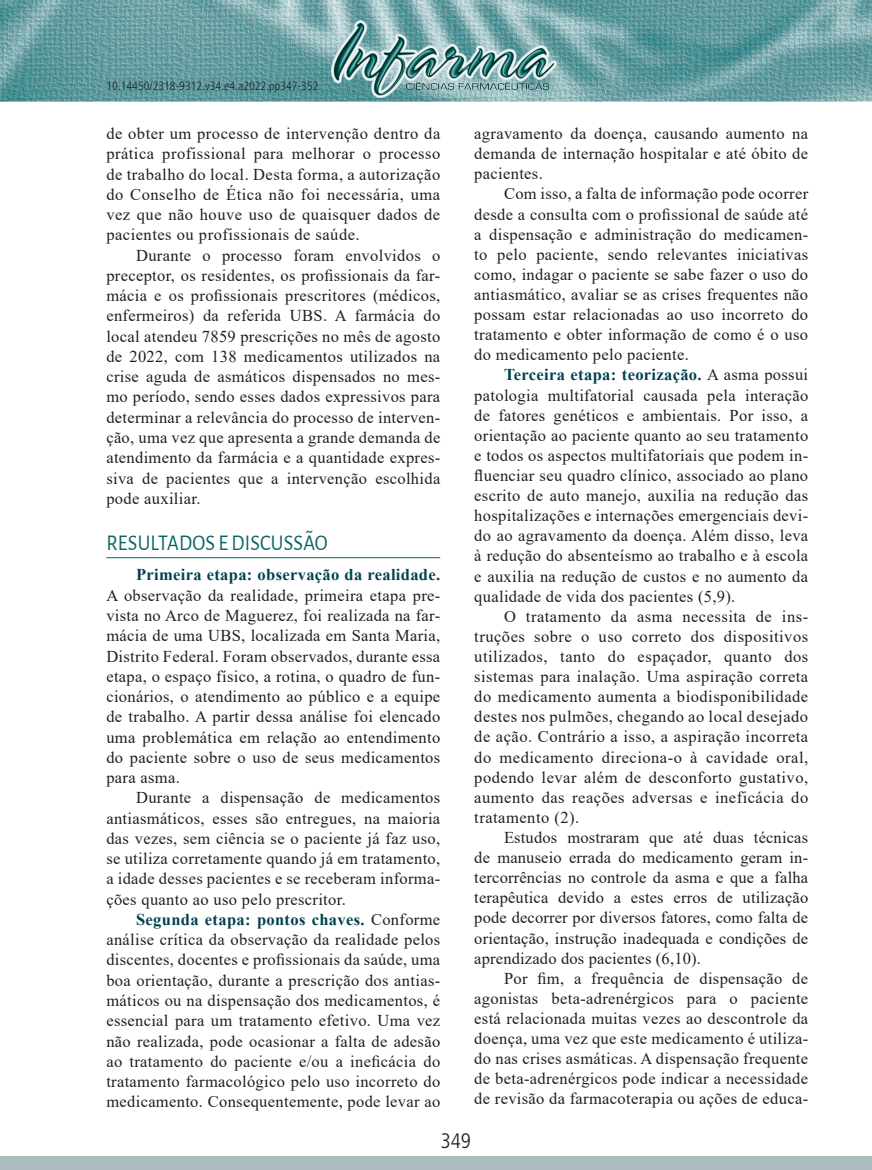
<style>
.page{position:relative;width:872px;height:1170px;background:#fff}
.page>*{position:absolute;margin:0;border:0;box-sizing:border-box;transform-origin:0 0}
.Resumo_titulos{font:22.5px "Alegreya Sans";letter-spacing:.01em;color:#0b6462;scale:.9 1}
.t1{font:300 condensed 21px "Frutiger LT Std";color:#231f20}
.Textos_basicos{font:16.5px/20.1px "Times New Roman";letter-spacing:.02em;color:#231f20;text-align:justify}
.Textos_basicos_espac{font:16.5px/20.2px "Times New Roman";letter-spacing:.02em;color:#231f20;text-align:justify}
.RRRTRRRR{font:300 condensed 12px "Frutiger LT Std";color:#231f20}
.s1{font-weight:700;color:#01414f}
</style>
<div class="page">
<img style="left:0;top:0;width:872px;height:101px">
<div style="left:0;top:1155px;width:872px;height:14px;background:#adbdbf"></div>
<img style="left:332px;top:20px;width:224px;height:77px">
<hr style="left:106px;top:557px;width:334px;height:1px;background:#0b6462">
<p class="RRRTRRRR" style="left:106px;top:79px;width:214px">10.14450/2318-9312.v34.e4.a2022.pp347-352</p>
<p class="Textos_basicos" style="left:106px;top:123px;width:335px">de obter um processo de intervenção dentro da prática profissional para melhorar o processo de trabalho do local. Desta forma, a autorização do Conselho de Ética não foi necessária, uma vez que não houve uso de quaisquer dados de pacientes ou profissionais de saúde.</p>
<p class="Textos_basicos" style="left:106px;top:244px;width:335px;text-indent:30px">Durante o processo foram envolvidos o preceptor, os residentes, os profissionais da far&shy;mácia e os profissionais prescritores (médicos, enfermeiros) da referida UBS. A farmácia do local atendeu 7859 prescrições no mês de agosto de 2022, com 138 medicamentos utilizados na crise aguda de asmáticos dispensados no mes&shy;mo período, sendo esses dados expressivos para determinar a relevância do processo de interven&shy;ção, uma vez que apresenta a grande demanda de atendimento da farmácia e a quantidade expres&shy;siva de pacientes que a intervenção escolhida pode auxiliar.</p>
<p class="Resumo_titulos" style="left:107px;top:526px;width:247px">RESULTADOS E DISCUSSÃO</p>
<p class="Textos_basicos_espac" style="left:106px;top:564px;width:335px;text-indent:30px"><span class="s1">Primeira etapa: observação da realidade.<br></span>A observação da realidade, primeira etapa pre&shy;vista no Arco de Maguerez, foi realizada na far&shy;mácia de uma UBS, localizada em Santa Maria, Distrito Federal. Foram observados, durante essa etapa, o espaço físico, a rotina, o quadro de fun&shy;cionários, o atendimento ao público e a equipe de trabalho. A partir dessa análise foi elencado uma problemática em relação ao entendimento do paciente sobre o uso de seus medicamentos para asma.</p>
<p class="Textos_basicos" style="left:106px;top:787px;width:335px;text-indent:30px">Durante a dispensação de medicamentos antiasmáticos, esses são entregues, na maioria das vezes, sem ciência se o paciente já faz uso, se utiliza corretamente quando já em tratamento, a idade desses pacientes e se receberam informa&shy;ções quanto ao uso pelo prescritor.</p>
<p class="Textos_basicos" style="left:106px;top:908px;width:335px;text-indent:30px"><span class="s1">Segunda etapa: pontos chaves.</span> Conforme análise crítica da observação da realidade pelos discentes, docentes e profissionais da saúde, uma boa orientação, durante a prescrição dos antias&shy;máticos ou na dispensação dos medicamentos, é essencial para um tratamento efetivo. Uma vez não realizada, pode ocasionar a falta de adesão ao tratamento do paciente e/ou a ineficácia do tratamento farmacológico pelo uso incorreto do medicamento. Consequentemente, pode levar ao</p>
<p class="Textos_basicos" style="left:474px;top:123px;width:335px">agravamento da doença, causando aumento na demanda de internação hospitalar e até óbito de pacientes.</p>
<p class="Textos_basicos" style="left:474px;top:183px;width:335px;text-indent:30px">Com isso, a falta de informação pode ocorrer desde a consulta com o profissional de saúde até a dispensação e administração do medicamen&shy;to pelo paciente, sendo relevantes iniciativas como, indagar o paciente se sabe fazer o uso do antiasmático, avaliar se as crises frequentes não possam estar relacionadas ao uso incorreto do tratamento e obter informação de como é o uso do medicamento pelo paciente.</p>
<p class="Textos_basicos" style="left:474px;top:364px;width:335px;text-indent:30px"><span class="s1">Terceira etapa: teorização.</span> A asma possui patologia multifatorial causada pela interação de fatores genéticos e ambientais. Por isso, a orientação ao paciente quanto ao seu tratamento e todos os aspectos multifatoriais que podem in&shy;fluenciar seu quadro clínico, associado ao plano escrito de auto manejo, auxilia na redução das hospitalizações e internações emergenciais devi&shy;do ao agravamento da doença. Além disso, leva à redução do absenteísmo ao trabalho e à escola e auxilia na redução de custos e no aumento da qualidade de vida dos pacientes (5,9).</p>
<p class="Textos_basicos" style="left:474px;top:605px;width:335px;text-indent:30px">O tratamento da asma necessita de ins&shy;truções sobre o uso correto dos dispositivos utilizados, tanto do espaçador, quanto dos sistemas para inalação. Uma aspiração correta do medicamento aumenta a biodisponibilidade destes nos pulmões, chegando ao local desejado de ação. Contrário a isso, a aspiração incorreta do medicamento direciona-o à cavidade oral, podendo levar além de desconforto gustativo, aumento das reações adversas e ineficácia do tratamento (2).</p>
<p class="Textos_basicos" style="left:474px;top:826px;width:335px;text-indent:30px">Estudos mostraram que até duas técnicas de manuseio errada do medicamento geram in&shy;tercorrências no controle da asma e que a falha terapêutica devido a estes erros de utilização pode decorrer por diversos fatores, como falta de orientação, instrução inadequada e condições de aprendizado dos pacientes (6,10).</p>
<p class="Textos_basicos" style="left:474px;top:967px;width:335px;text-indent:30px">Por fim, a frequência de dispensação de agonistas beta-adrenérgicos para o paciente está relacionada muitas vezes ao descontrole da doença, uma vez que este medicamento é utiliza&shy;do nas crises asmáticas. A dispensação frequente de beta-adrenérgicos pode indicar a necessidade de revisão da farmacoterapia ou ações de educa-</p>
<p class="t1" style="left:441px;top:1128px;width:32px">349</p>
</div>
